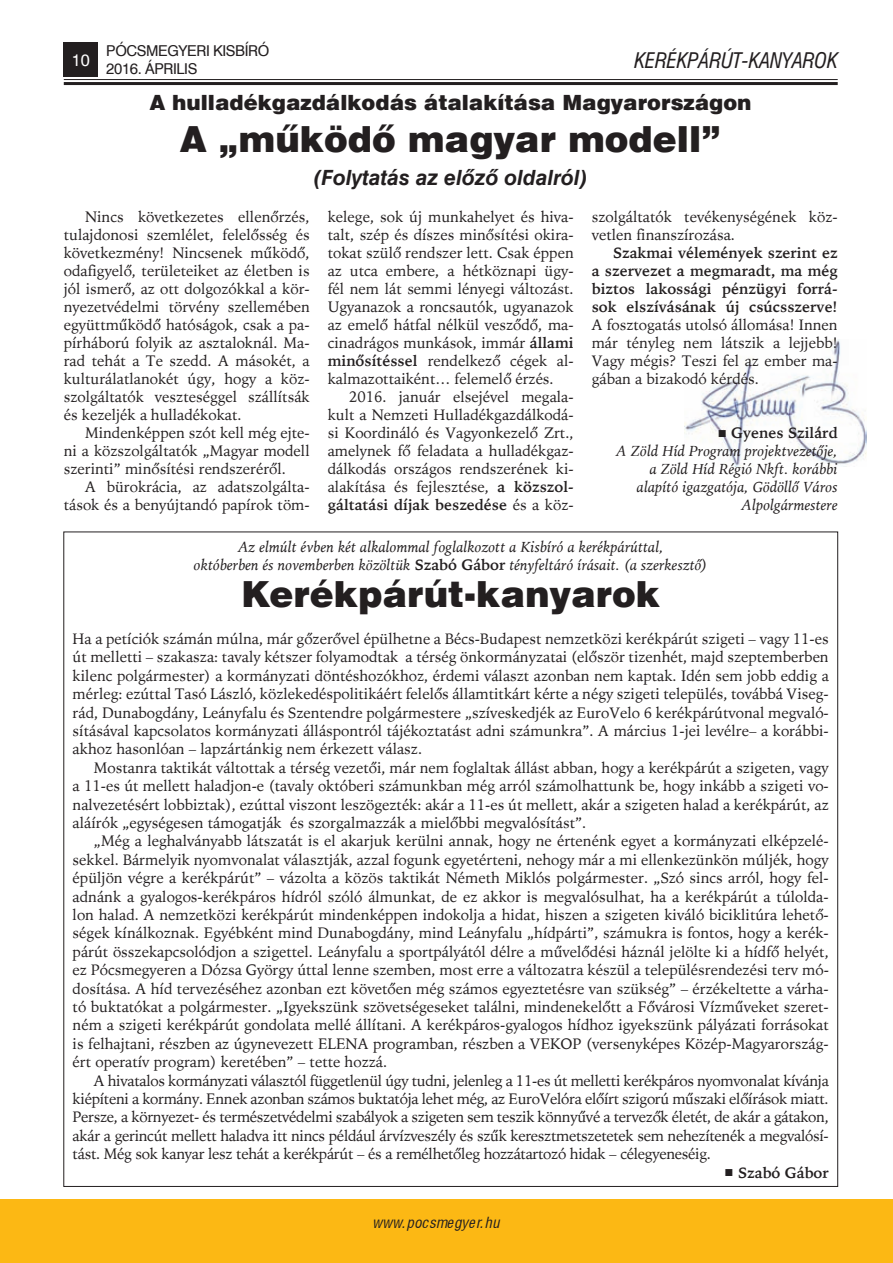
<style>
.page{position:relative;width:893px;height:1263px;background:#fff}
.page>*{position:absolute;margin:0;border:0;box-sizing:border-box;transform-origin:0 0}
.t1{font:900 36px "H Swiss 721";color:#231f20}
.t2{font:900 21px "H Swiss 721";color:#231f20}
.t3{font:italic 700 21px "H Swiss 721";color:#231f20}
.t4{font:italic condensed 21px "H Swiss 721";color:#231f20}
.t5{font:16.5px "H Swiss 721";color:#fff}
.t6{font:15px/18px "H Iowan Old Style";color:#231f20;text-align:justify}
.t7{font:italic 15px/18px "H Iowan Old Style";color:#231f20;text-align:right}
.t8{font:700 15px/18px "H Iowan Old Style";color:#231f20;text-align:justify}
.t9{font:15px/18.3px "H Swiss 721";letter-spacing:-.025em;color:#231f20}
.t10{font:italic condensed 15px "Switzerland";color:#231f20}
.s1{font-weight:700}
.s2{font-family:"Arial";font-style:normal}
.s3{font-weight:700;font-style:normal}
.s4{font-family:"Arial";font-weight:400}
</style>
<div class="page">
<div style="left:64px;top:43px;width:34px;height:34px;background:#231f20"></div>
<hr style="left:64px;top:79px;width:774px;height:1px;background:#231f20">
<hr style="left:64px;top:82px;width:774px;height:3px;background:#231f20">
<div style="left:0;top:1199px;width:893px;height:64px;background:#fcb814"></div>
<img style="left:684px;top:339px;width:182px;height:127px">
<p class="t5" style="left:72px;top:50px;width:20px">10</p>
<p class="t9" style="left:106px;top:42px;width:165px">PÓCSMEGYERI KISBÍRÓ<br>2016. ÁPRILIS</p>
<h2 class="t4" style="left:634px;top:47px;width:205px">KERÉKPÁRÚT-KANYAROK</h2>
<h2 class="t2" style="left:150px;top:89px;width:603px">A hulladékgazdálkodás átalakítása Magyarországon</h2>
<h1 class="t1" style="left:180px;top:117px;width:542px">A „működő magyar modell”</h1>
<h2 class="t3" style="left:314px;top:164px;width:275px">(Folytatás az előző oldalról)</h2>
<p class="t6" style="left:64px;top:208px;width:247px;text-indent:21px">Nincs következetes ellenőrzés, tulajdonosi szemlélet, felelősség és következmény! Nincsenek működő, odafigyelő, területeiket az életben is jól ismerő, az ott dolgozókkal a kör&shy;nyezetvédelmi törvény szellemében együttműködő hatóságok, csak a pa&shy;pírháború folyik az asztaloknál. Ma&shy;rad tehát a Te szedd. A másokét, a kulturálatlanokét úgy, hogy a köz&shy;szolgáltatók veszteséggel szállítsák és kezeljék a hulladékokat.</p>
<p class="t6" style="left:64px;top:424px;width:247px;text-indent:21px">Mindenképpen szót kell még ejte&shy;ni a közszolgáltatók „Magyar modell szerinti” minősítési rendszeréről.</p>
<p class="t6" style="left:64px;top:478px;width:247px;text-align:right">A bürokrácia, az adatszolgálta&shy;tások és a benyújtandó papírok töm-</p>
<p class="t6" style="left:328px;top:208px;width:247px">kelege, sok új munkahelyet és hiva&shy;talt, szép és díszes minősítési okira&shy;tokat szülő rendszer lett. Csak éppen az utca embere, a hétköznapi ügy&shy;fél nem lát semmi lényegi változást.<br>Ugyanazok a roncsautók, ugyanazok az emelő hátfal nélkül vesződő, ma&shy;cinadrágos munkások, immár <span class="s1">állami minősítéssel</span> rendelkező cégek al&shy;kalmazottaiként… felemelő érzés.</p>
<p class="t6" style="left:328px;top:388px;width:247px;text-indent:21px">2016. január elsejével megala&shy;kult a Nemzeti Hulladékgazdálkodá&shy;si Koordináló és Vagyonkezelő Zrt., amelynek fő feladata a hulladékgaz&shy;dálkodás országos rendszerének ki&shy;alakítása és fejlesztése, <span class="s1">a közszol&shy;gáltatási díjak beszedése</span> és a köz-</p>
<p class="t6" style="left:592px;top:208px;width:247px">szolgáltatók tevékenységének köz&shy;vetlen finanszírozása.</p>
<p class="t8" style="left:592px;top:244px;width:247px;text-indent:21px">Szakmai vélemények szerint ez a szervezet a megmaradt, ma még biztos lakossági pénzügyi forrá&shy;sok elszívásának új csúcsszerve!</p>
<p class="t6" style="left:592px;top:316px;width:247px">A fosztogatás utolsó állomása! Innen már tényleg nem látszik a lejjebb!<br>Vagy mégis? Teszi fel az ember ma&shy;gában a bizakodó kérdés.</p>
<p class="t7" style="left:616px;top:424px;width:223px"><span class="s2">■</span> <span class="s3">Gyenes Szilárd<br></span>A Zöld Híd Program projektvezetője, a Zöld Híd Régió Nkft. korábbi alapító igazgatója, Gödöllő Város<br>Alpolgármestere</p>
<p class="t7" style="left:194px;top:537px;width:515px;line-height:18.5px;text-align:center">Az elmúlt évben két alkalommal foglalkozott a Kisbíró a kerékpárúttal,<br>októberben és novemberben közöltük <span class="s3">Szabó Gábor</span> tényfeltáró írásait. (a szerkesztő)</p>
<h1 class="t1" style="left:241px;top:572px;width:420px">Kerékpárút-kanyarok</h1>
<p class="t6" style="left:73px;top:629px;width:758px;line-height:18.5px">Ha a petíciók számán múlna, már gőzerővel épülhetne a Bécs-Budapest nemzetközi kerékpárút szigeti – vagy 11-es út melletti – szakasza: tavaly kétszer folyamodtak a térség önkormányzatai (először tizenhét, majd szeptemberben kilenc polgármester) a kormányzati döntéshozókhoz, érdemi választ azonban nem kaptak. Idén sem jobb eddig a mérleg: ezúttal Tasó László, közlekedéspolitikáért felelős államtitkárt kérte a négy szigeti település, továbbá Viseg&shy;rád, Dunabogdány, Leányfalu és Szentendre polgármestere „szíveskedjék az EuroVelo 6 kerékpárútvonal megvaló&shy;sításával kapcsolatos kormányzati álláspontról tájékoztatást adni számunkra”. A március 1-jei levélre– a korábbi&shy;akhoz hasonlóan – lapzártánkig nem érkezett válasz.</p>
<p class="t6" style="left:73px;top:758px;width:758px;line-height:18.5px;text-indent:21px">Mostanra taktikát váltottak a térség vezetői, már nem foglaltak állást abban, hogy a kerékpárút a szigeten, vagy a 11-es út mellett haladjon-e (tavaly októberi számunkban még arról számolhattunk be, hogy inkább a szigeti vo&shy;nalvezetésért lobbiztak), ezúttal viszont leszögezték: akár a 11-es út mellett, akár a szigeten halad a kerékpárút, az aláírók „egységesen támogatják és szorgalmazzák a mielőbbi megvalósítást”.</p>
<p class="t6" style="left:73px;top:832px;width:758px;line-height:18.5px;text-indent:21px">„Még a leghalványabb látszatát is el akarjuk kerülni annak, hogy ne értenénk egyet a kormányzati elképzelé&shy;sekkel. Bármelyik nyomvonalat választják, azzal fogunk egyetérteni, nehogy már a mi ellenkezünkön múljék, hogy épüljön végre a kerékpárút” – vázolta a közös taktikát Németh Miklós polgármester. „Szó sincs arról, hogy fel&shy;adnánk a gyalogos-kerékpáros hídról szóló álmunkat, de ez akkor is megvalósulhat, ha a kerékpárút a túlolda&shy;lon halad. A nemzetközi kerékpárút mindenképpen indokolja a hidat, hiszen a szigeten kiváló biciklitúra lehető&shy;ségek kínálkoznak. Egyébként mind Dunabogdány, mind Leányfalu „hídpárti”, számukra is fontos, hogy a kerék&shy;párút összekapcsolódjon a szigettel. Leányfalu a sportpályától délre a művelődési háznál jelölte ki a hídfő helyét, ez Pócsmegyeren a Dózsa György úttal lenne szemben, most erre a változatra készül a településrendezési terv mó&shy;dosítása. A híd tervezéséhez azonban ezt követően még számos egyeztetésre van szükség” – érzékeltette a várha&shy;tó buktatókat a polgármester. „Igyekszünk szövetségeseket találni, mindenekelőtt a Fővárosi Vízműveket szeret&shy;ném a szigeti kerékpárút gondolata mellé állítani. A kerékpáros-gyalogos hídhoz igyekszünk pályázati forrásokat is felhajtani, részben az úgynevezett ELENA programban, részben a VEKOP (versenyképes Közép-Magyarország&shy;ért operatív program) keretében” – tette hozzá.</p>
<p class="t6" style="left:73px;top:1071px;width:758px;line-height:18.5px;text-indent:21px">A hivatalos kormányzati választól függetlenül úgy tudni, jelenleg a 11-es út melletti kerékpáros nyomvonalat kívánja kiépíteni a kormány. Ennek azonban számos buktatója lehet még, az EuroVelóra előírt szigorú műszaki előírások miatt.<br>Persze, a környezet- és természetvédelmi szabályok a szigeten sem teszik könnyűvé a tervezők életét, de akár a gátakon, akár a gerincút mellett haladva itt nincs például árvízveszély és szűk keresztmetszetetek sem nehezítenék a megvalósí&shy;tást. Még sok kanyar lesz tehát a kerékpárút – és a remélhetőleg hozzátartozó hidak – célegyeneséig.</p>
<p class="t8" style="left:725px;top:1163px;width:106px"><span class="s4">■</span> Szabó Gábor</p>
<p class="t10" style="left:372px;top:1213px;width:129px">www.pocsmegyer.hu</p>
</div>
